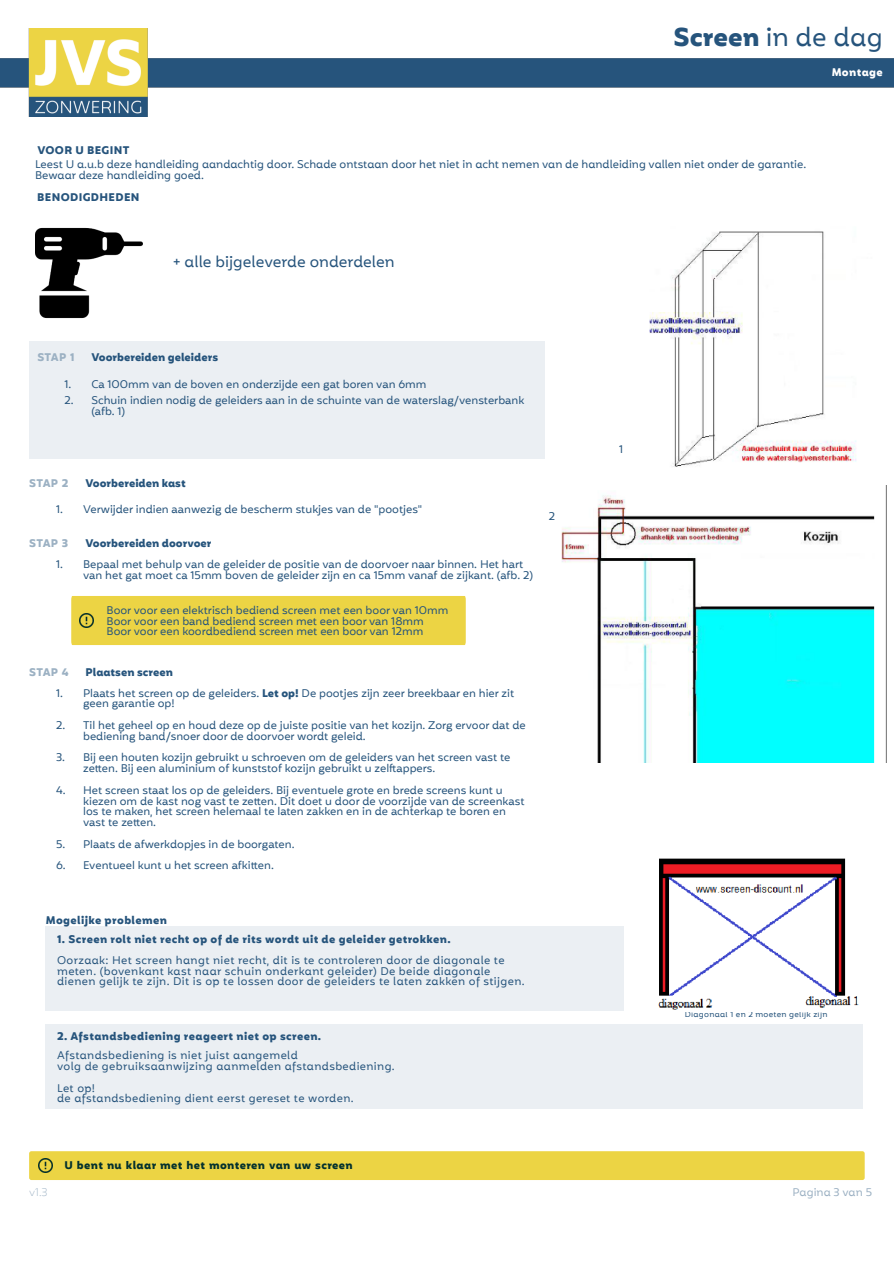
<style>
.page{position:relative;width:894px;height:1264px;background:#fff}
.page>*{position:absolute;margin:0;border:0;box-sizing:border-box;transform-origin:0 0}
.t1{font:25.2px "Mohr Alt";color:#26547c}
.t2{font:15px "Mohr Alt";color:#26547c}
.t3{font:10.8px/10.8px "Mohr";color:#26547c}
.t4{font:10.8px/10.8px "Mohr Alt";letter-spacing:.035em;color:#26547c}
.t5{font:10.8px/10.8px "Mohr Alt";color:#26547c}
.t6{font:700 10.8px "Mohr Alt";letter-spacing:.03em;color:#26547c}
.t7{font:700 10.8px "Mohr Alt";color:#26547c}
.t8{font:700 10.8px "Mohr Alt";letter-spacing:.035em;color:#03312e}
.t9{font:700 10.8px "Mohr Alt";letter-spacing:.025em;color:#9cb1c3}
.t10{font:10.8px "Mohr Alt";color:#9cb1c3}
.t11{font:700 10.8px "Mohr Alt";letter-spacing:.03em;color:#fff}
.t12{font:200 10.8px "Mohr";color:#9cb1c3}
.t13{font:7.8px "Mohr Alt";letter-spacing:.035em;color:#26547c}
.s1{font-weight:700}
</style>
<div class="page">
<div style="left:29px;top:1150px;width:835px;height:29px;background:#ecd444;border-radius:2px"></div>
<img style="left:39px;top:1158px;width:14px;height:14px">
<div style="left:29px;top:341px;width:515px;height:117px;background:#ebeff3"></div>
<img style="left:0;top:29px;width:893px;height:87px">
<img style="left:649px;top:231px;width:208px;height:236px">
<img style="left:35px;top:227px;width:108px;height:92px">
<img style="left:561px;top:485px;width:325px;height:277px">
<div style="left:46px;top:926px;width:578px;height:84px;background:#ebeff3"></div>
<img style="left:658px;top:858px;width:201px;height:152px">
<div style="left:46px;top:1023px;width:817px;height:85px;background:#ebeff3"></div>
<div style="left:71px;top:596px;width:395px;height:49px;background:#ecd444"></div>
<img style="left:79px;top:613px;width:14px;height:14px">
<p class="t6" style="left:37px;top:144px;width:94px">VOOR U BEGINT</p>
<h1 class="t1" style="left:673px;top:22px;width:211px"><span class="s1">Screen</span> in de dag</h1>
<p class="t11" style="left:831px;top:66px;width:53px">Montage</p>
<p class="t5" style="left:35px;top:159px;width:772px">Leest U a.u.b deze handleiding aandachtig door. Schade ontstaan door het niet in acht nemen van de handleiding vallen niet onder de garantie.<br>Bewaar deze handleiding goed.</p>
<p class="t6" style="left:37px;top:191px;width:104px">BENODIGDHEDEN</p>
<h2 class="t2" style="left:173px;top:253px;width:223px">+ alle bijgeleverde onderdelen</h2>
<p class="t9" style="left:37px;top:351px;width:39px">STAP 1</p>
<p class="t7" style="left:92px;top:351px;width:128px">Voorbereiden geleiders</p>
<p class="t3" style="left:64px;top:378px;width:364px">1. Ca 100mm van de boven en onderzijde een gat boren van 6mm</p>
<p class="t3" style="left:91px;top:395px;width:434px;text-indent:-27px">2. Schuin indien nodig de geleiders aan in de schuinte van de waterslag/vensterbank (afb. 1)</p>
<p class="t9" style="left:29px;top:477px;width:41px">STAP 2</p>
<p class="t7" style="left:86px;top:477px;width:102px">Voorbereiden kast</p>
<p class="t3" style="left:56px;top:503px;width:367px">1. Verwijder indien aanwezig de bescherm stukjes van de "pootjes"</p>
<p class="t9" style="left:29px;top:537px;width:41px">STAP 3</p>
<p class="t7" style="left:86px;top:537px;width:127px">Voorbereiden doorvoer</p>
<p class="t3" style="left:83px;top:558px;width:451px;text-indent:-27px">1. Bepaal met behulp van de geleider de positie van de doorvoer naar binnen. Het hart van het gat moet ca 15mm boven de geleider zijn en ca 15mm vanaf de zijkant. (afb. 2)</p>
<p class="t3" style="left:107px;top:604px;width:343px">Boor voor een elektrisch bediend screen met een boor van 10mm<br>Boor voor een band bediend screen met een boor van 18mm<br>Boor voor een koordbediend screen met een boor van 12mm</p>
<p class="t9" style="left:29px;top:665px;width:41px">STAP 4</p>
<p class="t7" style="left:86px;top:665px;width:89px">Plaatsen screen</p>
<p class="t3" style="left:83px;top:687px;width:432px;text-indent:-27px">1. Plaats het screen op de geleiders. <span class="s1">Let op!</span> De pootjes zijn zeer breekbaar en hier zit geen garantie op!</p>
<p class="t3" style="left:83px;top:719px;width:444px;text-indent:-27px">2. Til het geheel op en houd deze op de juiste positie van het kozijn. Zorg ervoor dat de bediening band/snoer door de doorvoer wordt geleid.</p>
<p class="t3" style="left:83px;top:752px;width:429px;text-indent:-27px">3. Bij een houten kozijn gebruikt u schroeven om de geleiders van het screen vast te zetten. Bij een aluminium of kunststof kozijn gebruikt u zelftappers.</p>
<p class="t3" style="left:83px;top:784px;width:443px;text-indent:-27px">4. Het screen staat los op de geleiders. Bij eventuele grote en brede screens kunt u kiezen om de kast nog vast te zetten. Dit doet u door de voorzijde van de screenkast los te maken, het screen helemaal te laten zakken en in de achterkap te boren en vast te zetten.</p>
<p class="t3" style="left:56px;top:838px;width:240px">5. Plaats de afwerkdopjes in de boorgaten.</p>
<p class="t3" style="left:56px;top:860px;width:219px">6. Eventueel kunt u het screen afkitten.</p>
<p class="t3" style="left:549px;top:511px;width:8px">2</p>
<p class="t6" style="left:46px;top:913px;width:123px">Mogelijke problemen</p>
<p class="t6" style="left:57px;top:932px;width:395px">1. Screen rolt niet recht op of de rits wordt uit de geleider getrokken.</p>
<p class="t4" style="left:57px;top:954px;width:469px">Oorzaak: Het screen hangt niet recht, dit is te controleren door de diagonale te meten. (bovenkant kast naar schuin onderkant geleider) De beide diagonale dienen gelijk te zijn. Dit is op te lossen door de geleiders te laten zakken of stijgen.</p>
<p class="t6" style="left:57px;top:1029px;width:265px">2. Afstandsbediening reageert niet op screen.</p>
<p class="t4" style="left:57px;top:1049px;width:339px">Afstandsbediening is niet juist aangemeld<br>volg de gebruiksaanwijzing aanmelden afstandsbediening.</p>
<p class="t4" style="left:57px;top:1082px;width:298px">Let op!<br>de afstandsbediening dient eerst gereset te worden.</p>
<p class="t8" style="left:64px;top:1158px;width:290px">U bent nu klaar met het monteren van uw screen</p>
<p class="t3" style="left:619px;top:443px;width:6px">1</p>
<p class="t13" style="left:685px;top:1009px;width:144px">Diagonaal 1 en 2 moeten gelijk zijn</p>
<p class="t12" style="left:29px;top:1185px;width:20px">v1.3</p>
<p class="t10" style="left:792px;top:1185px;width:81px">Pagina 3 van 5</p>
</div>
